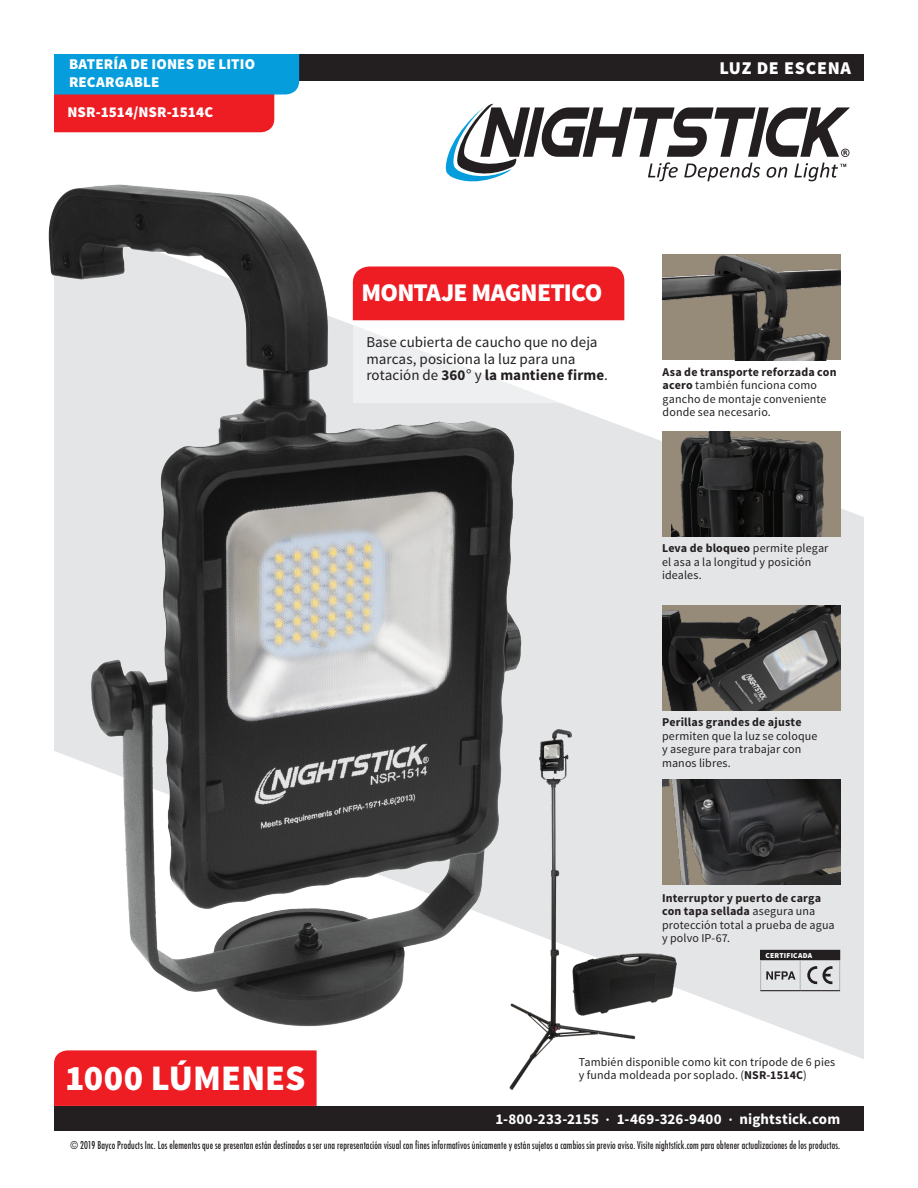
<style>
.page{position:relative;width:918px;height:1188px;background:#fff}
.page>*{position:absolute;margin:0;border:0;box-sizing:border-box;transform-origin:0 0}
.t1{font:900 36px "Source Sans Pro";color:#fff}
.t2{font:900 25.5px "Source Sans Pro";letter-spacing:-.03em;color:#fff}
.t3{font:900 18px "Source Sans Pro";letter-spacing:.04em;color:#fff}
.t4{font:15px/16.5px "Source Sans Pro";color:#231f20}
.t5{font:900 15px/18px "Source Sans Pro";letter-spacing:.01em;color:#fff}
.t6{font:700 15px "Source Sans Pro";letter-spacing:.005em;color:#fff}
.t7{font:12px/13.5px "Source Sans Pro";letter-spacing:.01em;color:#231f20}
.Cell_Copy{font:condensed 10.5px "Futura";letter-spacing:.02em;color:#231f20;scale:.9 1}
.t8{font:900 7.5px "Source Sans Pro";letter-spacing:.025em;color:#fff}
.s1{font-weight:700}
.s2{font-family:"PT Serif"}
.s3{font-size:9px}
</style>
<div class="page">
<svg style="left:302px;top:254px;width:562px;height:805px;fill:#e4e5e7"></svg>
<div style="left:54px;top:54px;width:810px;height:27px;background:#231f20"></div>
<svg style="left:446px;top:104px;width:404px;height:78px"></svg>
<div style="left:54px;top:1106px;width:810px;height:24px;background:#231f20"></div>
<div style="left:662px;top:431px;width:178px;height:105px;background:#968a79"></div>
<img style="left:672px;top:431px;width:152px;height:105px">
<img style="left:663px;top:255px;width:178px;height:105px">
<img style="left:662px;top:605px;width:178px;height:105px">
<div style="left:54px;top:1050px;width:263px;height:56px;background:#ee1d23"></div>
<svg style="left:54px;top:54px;width:245px;height:78px;background:#766a8e"></svg>
<img style="left:662px;top:779px;width:178px;height:105px">
<div style="left:761px;top:950px;width:79px;height:10px;background:#231f20"></div>
<hr style="left:760px;top:950px;width:40px;height:1px;background:#231f20">
<hr style="left:760px;top:990px;width:40px;height:1px;background:#231f20">
<hr style="left:800px;top:990px;width:40px;height:1px;background:#231f20">
<hr style="left:760px;top:959px;width:40px;height:1px;background:#231f20">
<hr style="left:760px;top:960px;width:1px;height:30px;background:#b2b3b7">
<hr style="left:800px;top:960px;width:1px;height:30px;background:#b2b3b7">
<hr style="left:839px;top:960px;width:1px;height:30px;background:#b2b3b7">
<img style="left:638px;top:932px;width:38px;height:105px">
<svg style="left:807px;top:966px;width:26px;height:18px"></svg>
<svg style="left:766px;top:971px;width:30px;height:9px"></svg>
<svg style="left:521px;top:267px;width:103px;height:136px"></svg>
<img style="left:49px;top:184px;width:472px;height:842px">
<img style="left:497px;top:728px;width:141px;height:362px">
<p class="t5" style="left:69px;top:56px;width:188px">BATERÍA DE IONES DE LITIO<br>RECARGABLE</p>
<p class="t5" style="left:68px;top:103px;width:147px">NSR-1514/NSR-1514C</p>
<p class="t3" style="left:719px;top:57px;width:133px">LUZ DE ESCENA</p>
<p class="t1" style="left:65px;top:1055px;width:242px">1000 LÚMENES</p>
<p class="t2" style="left:361px;top:276px;width:242px">MONTAJE MAGNETICO</p>
<p class="t4" style="left:366px;top:334px;width:243px">Base cubierta de caucho que no deja marcas, posiciona la luz para una rotación de <span class="s1">360</span><span class="s2">°</span> y <span class="s1">la mantiene firme</span>.</p>
<p class="t7" style="left:663px;top:365px;width:176px"><span class="s1">Asa de transporte reforzada con acero</span> también funciona como gancho de montaje conveniente donde sea necesario.</p>
<p class="t7" style="left:662px;top:542px;width:168px"><span class="s1">Leva de bloqueo</span> permite plegar el asa a la longitud y posición ideales.</p>
<p class="t7" style="left:662px;top:716px;width:157px"><span class="s1">Perillas grandes de ajuste </span>permiten que la luz se coloque y asegure para trabajar con manos libres.</p>
<p class="t7" style="left:662px;top:891px;width:174px"><span class="s1">Interruptor y puerto de carga con tapa sellada</span> asegura una protección total a prueba de agua y polvo IP-67.</p>
<p class="t8" style="left:765px;top:950px;width:48px">CERTIFICADA</p>
<p class="t7" style="left:579px;top:1055px;width:258px">También disponible como kit con trípode de 6 pies y funda moldeada por soplado. (<span class="s1">NSR-1514C</span>)</p>
<p class="t6" style="left:495px;top:1109px;width:346px">1-800-233-2155 <span class="s3">•</span> 1-469-326-9400 <span class="s3">•</span> nightstick.com</p>
<p class="Cell_Copy" style="left:71px;top:1139px;width:857px">© 2019 Bayco Products Inc. Los elementos que se presentan están destinados a ser una representación visual con fines informativos únicamente y están sujetos a cambios sin previo aviso. Visite nightstick.com para obtener actualizaciones de los productos.</p>
</div>
